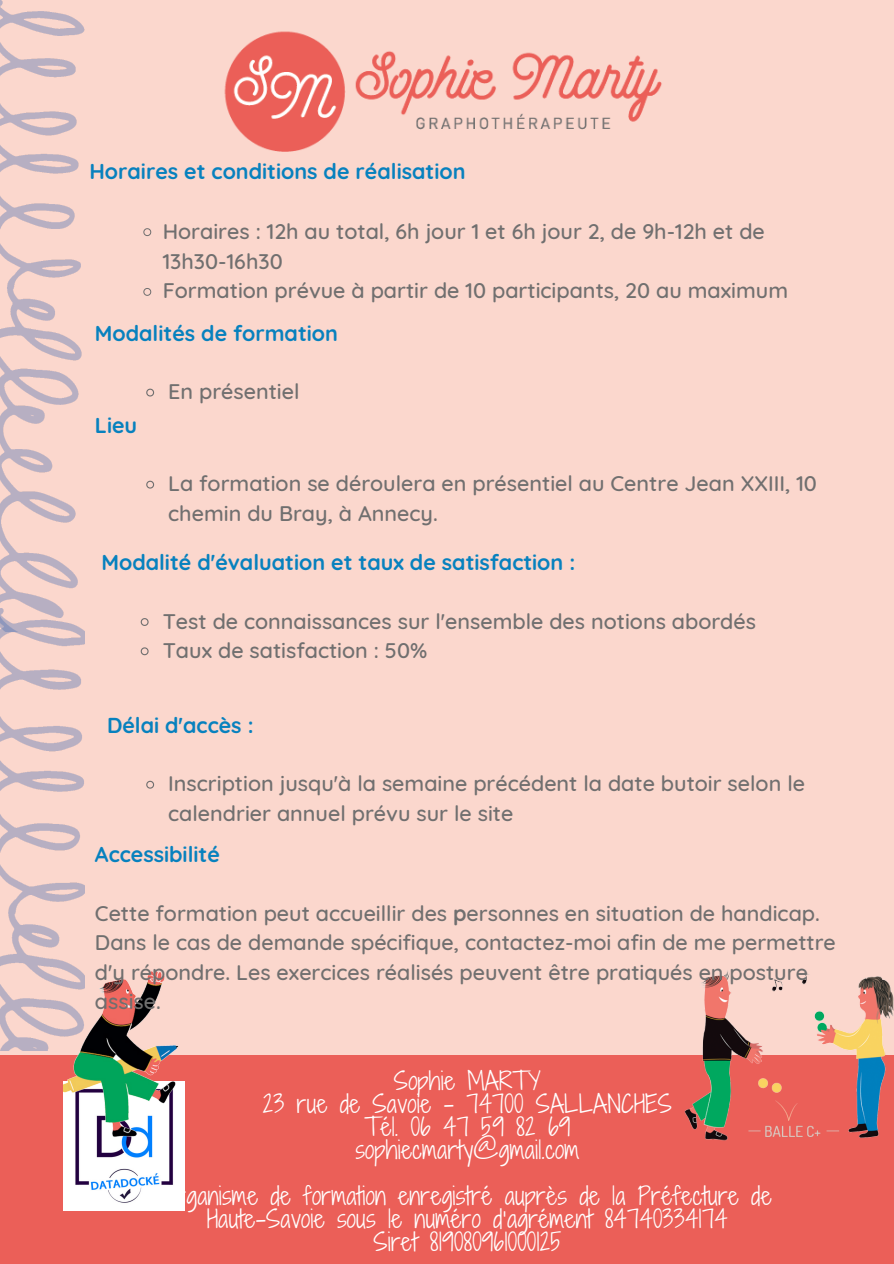
<style>
.page{position:relative;width:894px;height:1264px;background:#fff}
.page>*{position:absolute;margin:0;border:0;box-sizing:border-box;transform-origin:0 0}
.t1{font:23.85px/23.1px "Shadows Into Light Two";letter-spacing:.01em;color:#fff;text-align:center}
.t2{font:500 21.6px/29.2px "Quicksand";color:#706f6f}
.t3{font:700 21.6px "Quicksand";color:#0781be}
.s1{font-weight:700}
</style>
<div class="page">
<div style="left:0;top:0;width:893px;height:1263px;background:#fbd7cd"></div>
<img style="left:0;top:0;width:84px;height:608px">
<img style="left:0;top:608px;width:84px;height:442px">
<img style="left:224px;top:31px;width:438px;height:121px">
<div style="left:0;top:1055px;width:893px;height:208px;background:#eb5f58"></div>
<img style="left:684px;top:970px;width:209px;height:170px">
<img style="left:64px;top:1145px;width:120px;height:65px">
<img style="left:63px;top:964px;width:121px;height:181px">
<svg style="left:140px;top:618px;width:9px;height:8px"></svg>
<svg style="left:140px;top:647px;width:9px;height:9px"></svg>
<svg style="left:143px;top:228px;width:9px;height:8px"></svg>
<svg style="left:143px;top:288px;width:9px;height:8px"></svg>
<svg style="left:146px;top:388px;width:9px;height:9px"></svg>
<svg style="left:146px;top:480px;width:9px;height:9px"></svg>
<svg style="left:146px;top:780px;width:9px;height:9px"></svg>
<p class="t3" style="left:89px;top:157px;width:377px">Horaires et conditions de réalisation</p>
<p class="t2" style="left:163px;top:216px;width:603px;line-height:29.8px">Horaires : 12h au total, 6h jour 1 et 6h jour 2, de 9h-12h et de<br>13h30-16h30</p>
<p class="t2" style="left:163px;top:276px;width:627px">Formation prévue à partir de 10 participants, 20 au maximum</p>
<p class="t3" style="left:95px;top:319px;width:244px">Modalités de formation</p>
<p class="t3" style="left:95px;top:411px;width:44px">Lieu</p>
<p class="t2" style="left:168px;top:376px;width:133px">En présentiel</p>
<p class="t2" style="left:168px;top:468px;width:650px">La formation se déroulera en présentiel au Centre Jean XXIII, 10 chemin du Bray, à Annecy.</p>
<p class="t3" style="left:101px;top:548px;width:475px">Modalité d'évaluation et taux de satisfaction :</p>
<p class="t2" style="left:163px;top:606px;width:594px">Test de connaissances sur l'ensemble des notions abordés</p>
<p class="t2" style="left:163px;top:635px;width:266px">Taux de satisfaction : 50%</p>
<p class="t3" style="left:107px;top:711px;width:148px">Délai d'accès :</p>
<p class="t2" style="left:168px;top:768px;width:638px">Inscription jusqu'à la semaine précédent la date butoir selon le calendrier annuel prévu sur le site</p>
<p class="t3" style="left:95px;top:840px;width:126px">Accessibilité</p>
<p class="t2" style="left:95px;top:898px;width:742px">Cette formation peut accueillir des <span class="s1">p</span>ersonnes en situation de handicap.<br>Dans le cas de demande spécifique, contactez-moi afin de me permettre d'y répondre. Les exercices réalisés peuvent être pratiqués en posture assise.</p>
<p class="t1" style="left:394px;top:1068px;width:148px">Sophie MARTY</p>
<p class="t1" style="left:263px;top:1091px;width:410px">23 rue de Savoie - 74700 SALLANCHES</p>
<p class="t1" style="left:364px;top:1114px;width:207px">Tél. 06 47 59 82 69</p>
<p class="t1" style="left:355px;top:1137px;width:225px">sophiecmarty@gmail.com</p>
<p class="t1" style="left:163px;top:1183px;width:609px">Organisme de formation enregistré auprès de la Préfecture de<br>Haute-Savoie sous le numéro d’agrément 84740334174</p>
<p class="t1" style="left:373px;top:1229px;width:189px">Siret 819080961000125</p>
</div>
